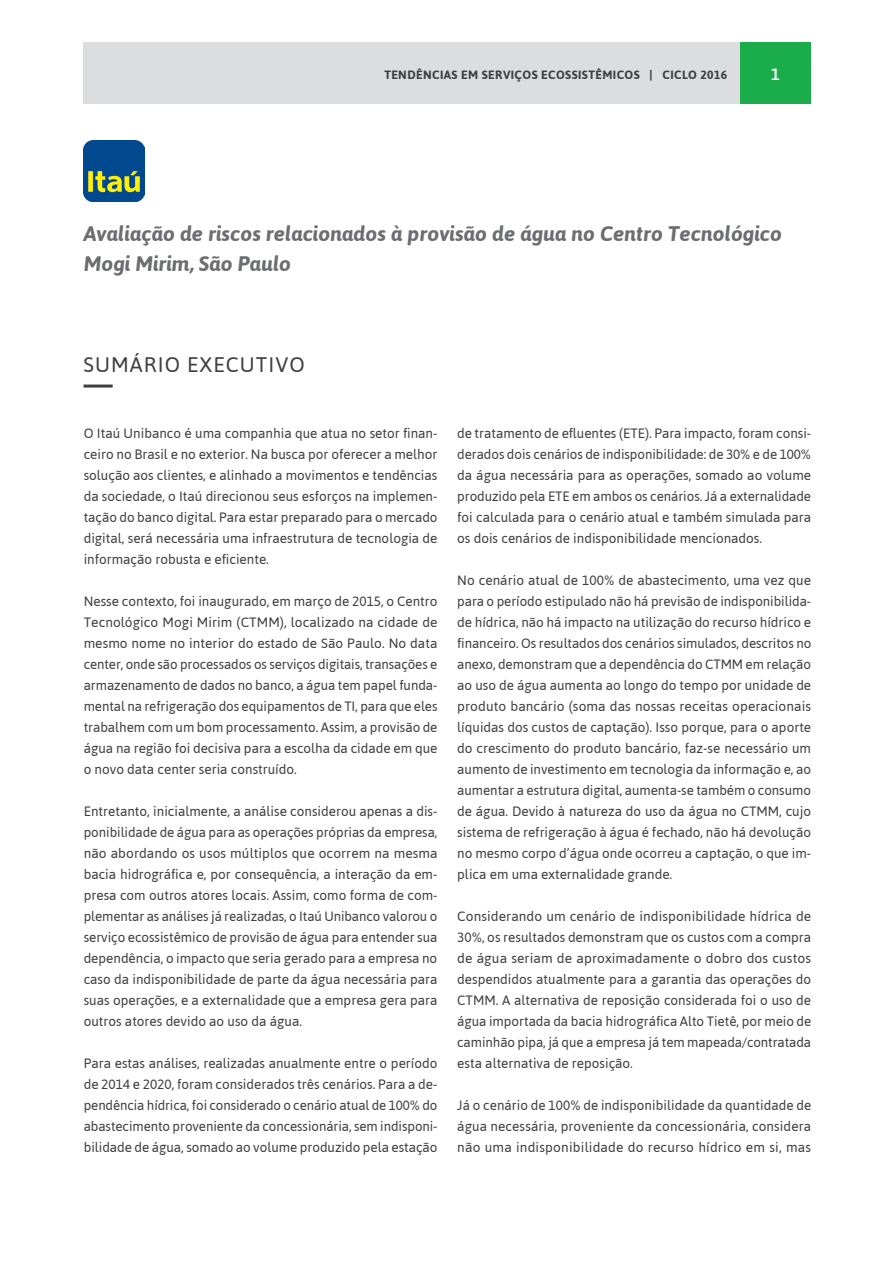
<style>
.page{position:relative;width:893px;height:1263px;background:#fff}
.page>*{position:absolute;margin:0;border:0;box-sizing:border-box;transform-origin:0 0}
.t1{font:italic 700 21px/30px "Asap";color:#6c6d70}
.t2{font:21px "Asap";letter-spacing:.05em;color:#3e3e3f}
.t3{font:500 16.5px "Asap";color:#fff}
.t4{font:13.5px/21px "Asap";color:#3e3e3f;text-align:justify}
.t5{font:700 12px "Asap";letter-spacing:.035em;color:#3e3e3f}
</style>
<div class="page">
<div style="left:84px;top:43px;width:727px;height:61px;background:#dcdddf"></div>
<div style="left:740px;top:43px;width:71px;height:61px;background:#1aab4b"></div>
<hr style="left:84px;top:385px;width:29px;height:3px;background:#3e3e3f">
<img style="left:84px;top:140px;width:60px;height:61px">
<p class="t5" style="left:384px;top:67px;width:344px">TENDÊNCIAS EM SERVIÇOS ECOSSISTÊMICOS | CICLO 2016</p>
<p class="t3" style="left:771px;top:63px;width:10px">1</p>
<h1 class="t1" style="left:84px;top:218px;width:700px">Avaliação de riscos relacionados à provisão de água no Centro Tecnológico<br>Mogi Mirim, São Paulo</h1>
<h1 class="t2" style="left:84px;top:351px;width:223px">SUMÁRIO EXECUTIVO</h1>
<p class="t4" style="left:84px;top:422px;width:355px">O Itaú Unibanco é uma companhia que atua no setor finan&shy;ceiro no Brasil e no exterior. Na busca por oferecer a melhor solução aos clientes, e alinhado a movimentos e tendências da sociedade, o Itaú direcionou seus esforços na implemen&shy;tação do banco digital. Para estar preparado para o mercado digital, será necessária uma infraestrutura de tecnologia de informação robusta e eficiente.</p>
<p class="t4" style="left:84px;top:590px;width:355px">Nesse contexto, foi inaugurado, em março de 2015, o Centro Tecnológico Mogi Mirim (CTMM), localizado na cidade de mesmo nome no interior do estado de São Paulo. No data center, onde são processados os serviços digitais, transações e armazenamento de dados no banco, a água tem papel funda&shy;mental na refrigeração dos equipamentos de TI, para que eles trabalhem com um bom processamento. Assim, a provisão de água na região foi decisiva para a escolha da cidade em que o novo data center seria construído.</p>
<p class="t4" style="left:84px;top:800px;width:355px">Entretanto, inicialmente, a análise considerou apenas a dis&shy;ponibilidade de água para as operações próprias da empresa, não abordando os usos múltiplos que ocorrem na mesma bacia hidrográfica e, por consequência, a interação da em&shy;presa com outros atores locais. Assim, como forma de com&shy;plementar as análises já realizadas, o Itaú Unibanco valorou o serviço ecossistêmico de provisão de água para entender sua dependência, o impacto que seria gerado para a empresa no caso da indisponibilidade de parte da água necessária para suas operações, e a externalidade que a empresa gera para outros atores devido ao uso da água.</p>
<p class="t4" style="left:84px;top:1052px;width:355px">Para estas análises, realizadas anualmente entre o período de 2014 e 2020, foram considerados três cenários. Para a de&shy;pendência hídrica, foi considerado o cenário atual de 100% do abastecimento proveniente da concessionária, sem indisponi&shy;bilidade de água, somado ao volume produzido pela estação</p>
<p class="t4" style="left:457px;top:422px;width:355px">de tratamento de efluentes (ETE). Para impacto, foram consi&shy;derados dois cenários de indisponibilidade: de 30% e de 100% da água necessária para as operações, somado ao volume produzido pela ETE em ambos os cenários. Já a externalidade foi calculada para o cenário atual e também simulada para os dois cenários de indisponibilidade mencionados.</p>
<p class="t4" style="left:457px;top:569px;width:356px">No cenário atual de 100% de abastecimento, uma vez que para o período estipulado não há previsão de indisponibilida&shy;de hídrica, não há impacto na utilização do recurso hídrico e financeiro. Os resultados dos cenários simulados, descritos no anexo, demonstram que a dependência do CTMM em relação ao uso de água aumenta ao longo do tempo por unidade de produto bancário (soma das nossas receitas operacionais líquidas dos custos de captação). Isso porque, para o aporte do crescimento do produto bancário, faz-se necessário um aumento de investimento em tecnologia da informação e, ao aumentar a estrutura digital, aumenta-se também o consumo de água. Devido à natureza do uso da água no CTMM, cujo sistema de refrigeração à água é fechado, não há devolução no mesmo corpo d’água onde ocorreu a captação, o que im&shy;plica em uma externalidade grande.</p>
<p class="t4" style="left:457px;top:905px;width:356px">Considerando um cenário de indisponibilidade hídrica de 30%, os resultados demonstram que os custos com a compra de água seriam de aproximadamente o dobro dos custos despendidos atualmente para a garantia das operações do CTMM. A alternativa de reposição considerada foi o uso de água importada da bacia hidrográfica Alto Tietê, por meio de caminhão pipa, já que a empresa já tem mapeada/contratada esta alternativa de reposição.</p>
<p class="t4" style="left:457px;top:1094px;width:355px">Já o cenário de 100% de indisponibilidade da quantidade de água necessária, proveniente da concessionária, considera não uma indisponibilidade do recurso hídrico em si, mas</p>
</div>
